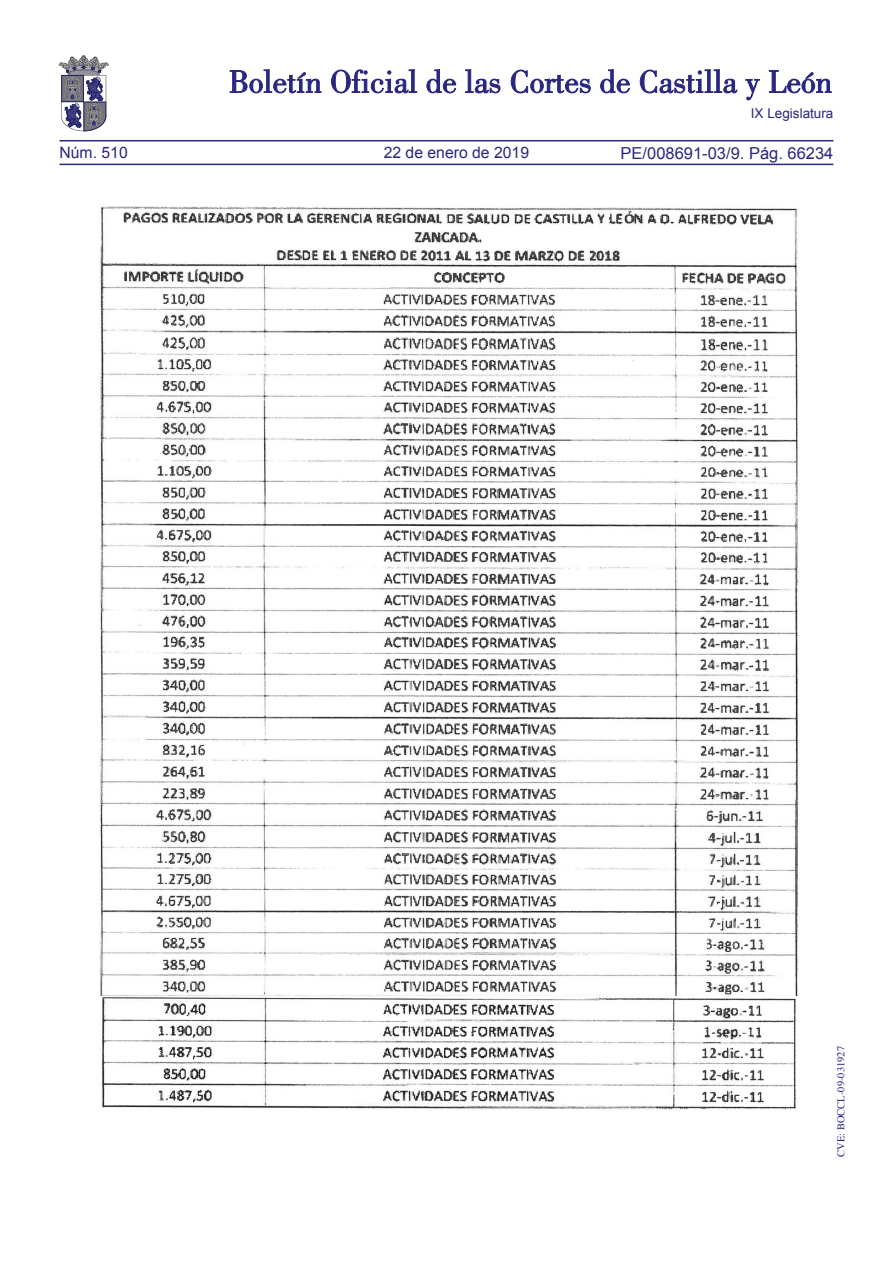
<style>
.page{position:relative;width:893px;height:1263px;background:#fff}
.page>*{position:absolute;margin:0;border:0;box-sizing:border-box;transform-origin:0 0}
.t1{font:16.5px "Arial";color:#292780}
.t2{font:15.75px "Arial";color:#292780}
.t3{font:13.5px "Arial";color:#292780}
.t4{font:10.5px "Times";color:#292780}
</style>
<div class="page">
<hr style="left:60px;top:164px;width:773px;height:1px;background:#292780">
<hr style="left:60px;top:140px;width:773px;height:1px;background:#292780">
<svg style="left:230px;top:69px;width:91px;height:24px"></svg>
<svg style="left:331px;top:69px;width:86px;height:24px"></svg>
<svg style="left:426px;top:69px;width:30px;height:24px"></svg>
<svg style="left:465px;top:69px;width:35px;height:24px"></svg>
<svg style="left:511px;top:70px;width:80px;height:23px"></svg>
<svg style="left:600px;top:69px;width:30px;height:24px"></svg>
<svg style="left:640px;top:69px;width:97px;height:24px"></svg>
<svg style="left:745px;top:79px;width:15px;height:21px"></svg>
<svg style="left:769px;top:70px;width:62px;height:23px"></svg>
<svg style="left:59px;top:55px;width:49px;height:76px"></svg>
<img style="left:100px;top:206px;width:699px;height:790px">
<img style="left:101px;top:997px;width:695px;height:114px">
<p class="t2" style="left:60px;top:142px;width:70px">Núm. 510</p>
<p class="t2" style="left:384px;top:142px;width:147px">22 de enero de 2019</p>
<p class="t3" style="left:751px;top:105px;width:84px">IX Legislatura</p>
<p class="t1" style="left:621px;top:142px;width:214px">PE/008691-03/9. Pág. 66234</p>
<p class="t4" style="left:831px;top:1157px;width:112px;rotate:-90deg">CVE: BOCCL-09-031927</p>
</div>
